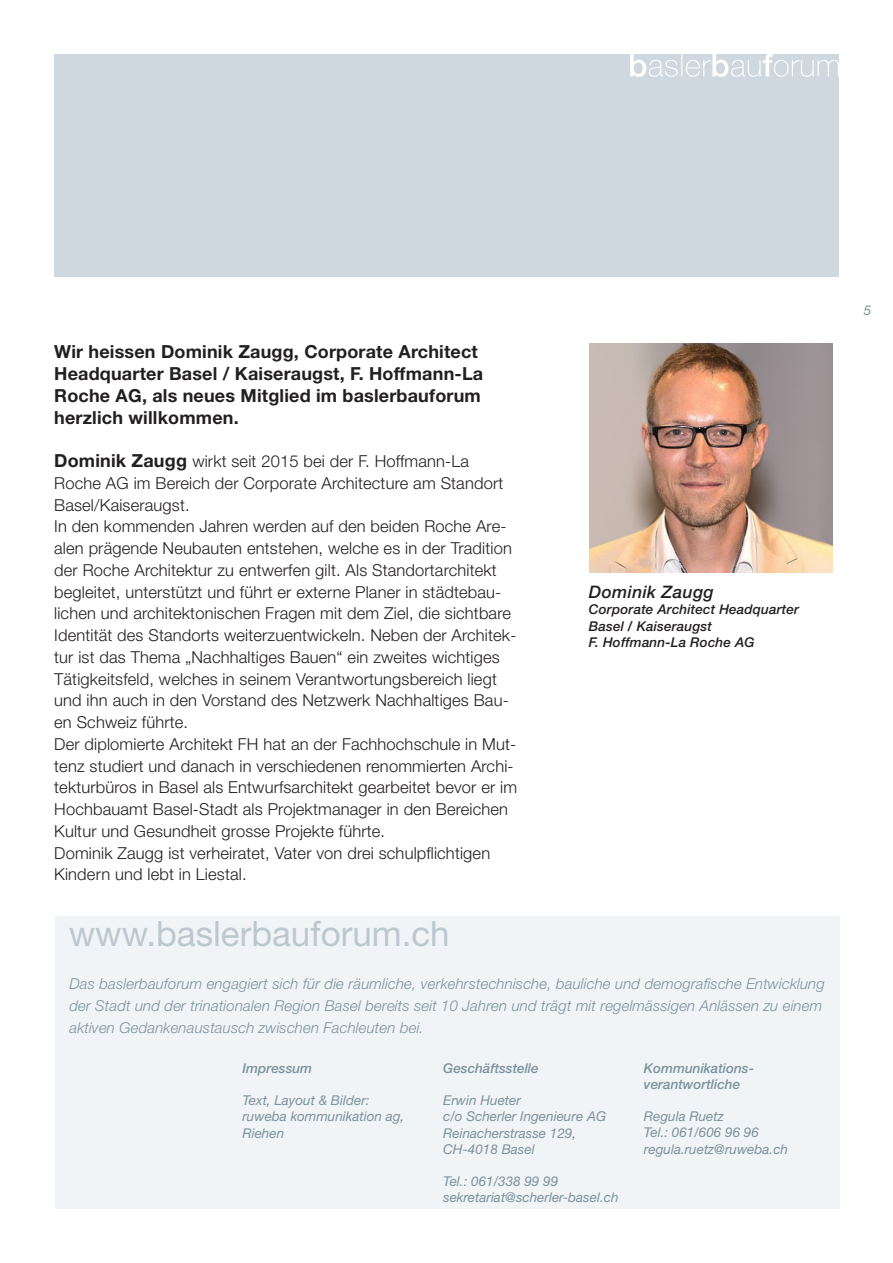
<style>
.page{position:relative;width:893px;height:1263px;background:#fff}
.page>*{position:absolute;margin:0;border:0;box-sizing:border-box;transform-origin:0 0}
.untertitel{font:34.95px "Helvetica Neue";color:#bbc8cf}
.t1{font:700 18px/21.8px "Helvetica Neue";letter-spacing:.01em;color:#231f20}
.lauftext_ohne_Einzug{font:italic 500 17.25px "Helvetica Neue";letter-spacing:.02em;color:#231f20}
.t2{font:300 16.5px/21.8px "Helvetica Neue";letter-spacing:.01em;color:#231f20}
.lauftext_ohne_Einzug-2{font:italic 300 15px/21.8px "Helvetica Neue";letter-spacing:.01em;color:#7c929d}
.t3{font:italic 13.5px/16.2px "Helvetica Neue";color:#7c929d}
.lauftext_ohne_Einzug-3{font:italic 500 13.5px/16.5px "Helvetica Neue";letter-spacing:.01em;color:#231f20}
.t4{font:italic 500 13.5px "Helvetica Neue";color:#7c929d}
.s1{font-weight:700;font-size:18px}
</style>
<div class="page">
<div style="left:54px;top:54px;width:785px;height:222px;background:#cfd8de"></div>
<svg style="left:630px;top:54px;width:209px;height:23px"></svg>
<img style="left:589px;top:344px;width:244px;height:228px">
<div style="left:55px;top:916px;width:785px;height:293px;background:#f1f4f6"></div>
<p class="t1" style="left:54px;top:341px;width:430px">Wir heissen Dominik Zaugg, Corporate Architect Headquarter Basel / Kaiseraugst, F. Hoffmann-La Roche AG, als neues Mitglied im baslerbauforum herzlich willkommen.</p>
<p class="t2" style="left:54px;top:450px;width:450px"><span class="s1">Dominik Zaugg</span> wirkt seit 2015 bei der F. Hoffmann-La<br>Roche AG im Bereich der Corporate Architecture am Standort<br>Basel/Kaiseraugst.</p>
<p class="t2" style="left:54px;top:515px;width:464px">In den kommenden Jahren werden auf den beiden Roche Are&shy;alen prägende Neubauten entstehen, welche es in der Tradition der Roche Architektur zu entwerfen gilt. Als Standortarchitekt begleitet, unterstützt und führt er externe Planer in städtebau&shy;lichen und architektonischen Fragen mit dem Ziel, die sichtbare Identität des Standorts weiterzuentwickeln. Neben der Architek&shy;tur ist das Thema „Nachhaltiges Bauen“ ein zweites wichtiges Tätigkeitsfeld, welches in seinem Verantwortungsbereich liegt und ihn auch in den Vorstand des Netzwerk Nachhaltiges Bau&shy;en Schweiz führte.</p>
<p class="t2" style="left:54px;top:733px;width:464px">Der diplomierte Architekt FH hat an der Fachhochschule in Mut&shy;tenz studiert und danach in verschiedenen renommierten Archi&shy;tekturbüros in Basel als Entwurfsarchitekt gearbeitet bevor er im Hochbauamt Basel-Stadt als Projektmanager in den Bereichen Kultur und Gesundheit grosse Projekte führte.</p>
<p class="t2" style="left:54px;top:841px;width:437px">Dominik Zaugg ist verheiratet, Vater von drei schulpflichtigen<br>Kindern und lebt in Liestal.</p>
<p class="untertitel" style="left:69px;top:912px;width:382px">www.baslerbauforum.ch</p>
<p class="lauftext_ohne_Einzug" style="left:589px;top:581px;width:126px">Dominik Zaugg</p>
<p class="lauftext_ohne_Einzug-3" style="left:589px;top:601px;width:212px">Corporate Architect Headquarter<br>Basel / Kaiseraugst</p>
<p class="lauftext_ohne_Einzug-3" style="left:589px;top:634px;width:167px">F. Hoffmann-La Roche AG</p>
<p class="lauftext_ohne_Einzug-2" style="left:69px;top:973px;width:757px">Das baslerbauforum engagiert sich für die räumliche, verkehrstechnische, bauliche und demografische Entwicklung der Stadt und der trinationalen Region Basel bereits seit 10 Jahren und trägt mit regelmässigen Anlässen zu einem aktiven Gedankenaustausch zwischen Fachleuten bei.</p>
<p class="t4" style="left:242px;top:1060px;width:71px">Impressum</p>
<p class="t3" style="left:242px;top:1092px;width:129px">Text, Layout &amp; Bilder:</p>
<p class="t3" style="left:242px;top:1108px;width:163px">ruweba kommunikation ag,</p>
<p class="t3" style="left:242px;top:1124px;width:43px">Riehen</p>
<p class="t4" style="left:443px;top:1060px;width:97px">Geschäftsstelle</p>
<p class="t3" style="left:443px;top:1092px;width:165px">Erwin Hueter<br>c/o Scherler Ingenieure AG</p>
<p class="t3" style="left:443px;top:1124px;width:135px">Reinacherstrasse 129,</p>
<p class="t3" style="left:443px;top:1140px;width:93px">CH-4018 Basel</p>
<p class="t3" style="left:443px;top:1173px;width:117px">Tel.: 061/338 99 99</p>
<p class="t3" style="left:443px;top:1189px;width:177px">sekretariat@scherler-basel.ch</p>
<p class="t4" style="left:644px;top:1060px;width:112px">Kommunikations-</p>
<p class="t4" style="left:644px;top:1076px;width:98px">verantwortliche</p>
<p class="t3" style="left:644px;top:1108px;width:81px">Regula Ruetz</p>
<p class="t3" style="left:644px;top:1124px;width:117px">Tel.: 061/606 96 96</p>
<p class="t3" style="left:644px;top:1140px;width:146px">regula.ruetz@ruweba.ch</p>
<p class="t3" style="left:864px;top:302px;width:9px">5</p>
</div>
